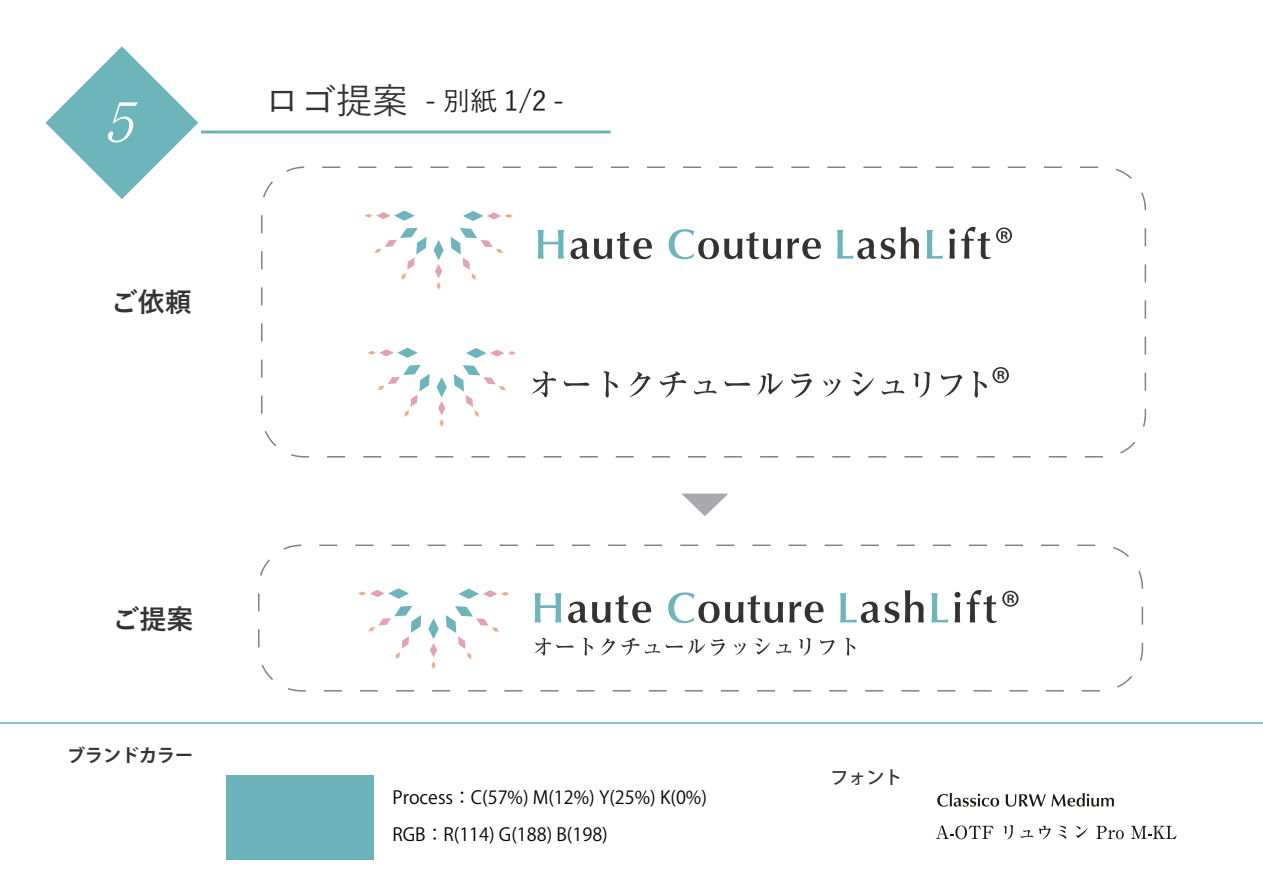
<style>
.page{position:relative;width:1263px;height:893px;background:#fff}
.page>*{position:absolute;margin:0;border:0;box-sizing:border-box;transform-origin:0 0}
.t1{font:italic 300 53.7px "Ryumin Pr 6 N";color:#fff}
.t2{font:500 27px "Yu Gothic";color:#231f20}
.t3{font:700 27px "Yu Gothic";color:#333334}
.t4{font:18px "Koz Go Pr 6 N";color:#030303}
.t5{font:700 18px "Koz Go Pr 6 N";color:#333334}
.t6{font:500 18px "Koz Go Pr 6 N";color:#333334}
.s1{font-size:36px;color:#333334}
</style>
<div class="page">
<svg style="left:538px;top:230px;width:26px;height:29px"></svg>
<svg style="left:570px;top:232px;width:82px;height:27px"></svg>
<svg style="left:669px;top:229px;width:112px;height:30px"></svg>
<svg style="left:787px;top:238px;width:34px;height:21px"></svg>
<svg style="left:837px;top:227px;width:82px;height:32px"></svg>
<svg style="left:927px;top:230px;width:16px;height:29px"></svg>
<svg style="left:949px;top:229px;width:6px;height:30px"></svg>
<svg style="left:961px;top:227px;width:29px;height:32px"></svg>
<svg style="left:996px;top:227px;width:16px;height:16px"></svg>
<svg style="left:365px;top:211px;width:50px;height:10px"></svg>
<svg style="left:374px;top:228px;width:53px;height:52px"></svg>
<svg style="left:433px;top:240px;width:11px;height:50px"></svg>
<svg style="left:451px;top:228px;width:52px;height:52px"></svg>
<svg style="left:463px;top:211px;width:50px;height:10px"></svg>
<svg style="left:368px;top:348px;width:50px;height:10px"></svg>
<svg style="left:377px;top:365px;width:53px;height:52px"></svg>
<svg style="left:437px;top:377px;width:10px;height:50px"></svg>
<svg style="left:454px;top:365px;width:52px;height:52px"></svg>
<svg style="left:466px;top:348px;width:50px;height:10px"></svg>
<svg style="left:532px;top:371px;width:24px;height:26px"></svg>
<svg style="left:564px;top:381px;width:25px;height:5px"></svg>
<svg style="left:603px;top:371px;width:15px;height:27px"></svg>
<svg style="left:630px;top:372px;width:20px;height:25px"></svg>
<svg style="left:660px;top:371px;width:26px;height:26px"></svg>
<svg style="left:694px;top:380px;width:22px;height:15px"></svg>
<svg style="left:725px;top:381px;width:25px;height:5px"></svg>
<svg style="left:757px;top:373px;width:26px;height:22px"></svg>
<svg style="left:791px;top:373px;width:21px;height:25px"></svg>
<svg style="left:823px;top:379px;width:18px;height:18px"></svg>
<svg style="left:851px;top:372px;width:23px;height:24px"></svg>
<svg style="left:882px;top:380px;width:22px;height:15px"></svg>
<svg style="left:913px;top:372px;width:17px;height:25px"></svg>
<svg style="left:941px;top:374px;width:21px;height:23px"></svg>
<svg style="left:972px;top:367px;width:37px;height:31px"></svg>
<svg style="left:535px;top:593px;width:26px;height:29px"></svg>
<svg style="left:568px;top:595px;width:83px;height:28px"></svg>
<svg style="left:668px;top:592px;width:51px;height:31px"></svg>
<svg style="left:725px;top:595px;width:58px;height:28px"></svg>
<svg style="left:789px;top:602px;width:34px;height:21px"></svg>
<svg style="left:840px;top:593px;width:59px;height:30px"></svg>
<svg style="left:905px;top:590px;width:19px;height:32px"></svg>
<svg style="left:931px;top:593px;width:17px;height:29px"></svg>
<svg style="left:955px;top:592px;width:5px;height:30px"></svg>
<svg style="left:967px;top:590px;width:51px;height:33px"></svg>
<svg style="left:535px;top:638px;width:39px;height:17px"></svg>
<svg style="left:583px;top:638px;width:10px;height:18px"></svg>
<svg style="left:601px;top:638px;width:14px;height:17px"></svg>
<svg style="left:622px;top:638px;width:17px;height:18px"></svg>
<svg style="left:645px;top:644px;width:15px;height:10px"></svg>
<svg style="left:666px;top:639px;width:39px;height:15px"></svg>
<svg style="left:711px;top:639px;width:14px;height:17px"></svg>
<svg style="left:734px;top:643px;width:12px;height:12px"></svg>
<svg style="left:754px;top:638px;width:16px;height:17px"></svg>
<svg style="left:776px;top:644px;width:15px;height:10px"></svg>
<svg style="left:799px;top:638px;width:11px;height:17px"></svg>
<svg style="left:820px;top:640px;width:15px;height:15px"></svg>
<svg style="left:845px;top:638px;width:10px;height:18px"></svg>
<svg style="left:358px;top:588px;width:51px;height:11px"></svg>
<svg style="left:368px;top:606px;width:53px;height:53px"></svg>
<svg style="left:428px;top:618px;width:11px;height:51px"></svg>
<svg style="left:446px;top:606px;width:53px;height:53px"></svg>
<svg style="left:458px;top:589px;width:51px;height:10px"></svg>
<div style="left:226px;top:776px;width:147px;height:84px;background:#6bb2bb"></div>
<svg style="left:936px;top:825px;width:58px;height:14px"></svg>
<svg style="left:1003px;top:825px;width:10px;height:14px"></svg>
<svg style="left:1021px;top:826px;width:30px;height:13px"></svg>
<svg style="left:1058px;top:826px;width:8px;height:13px"></svg>
<svg style="left:1076px;top:826px;width:12px;height:12px"></svg>
<svg style="left:1096px;top:826px;width:28px;height:13px"></svg>
<svg style="left:1131px;top:826px;width:45px;height:13px"></svg>
<svg style="left:937px;top:793px;width:62px;height:14px"></svg>
<svg style="left:1006px;top:793px;width:108px;height:14px"></svg>
<div style="left:261px;top:167px;width:885px;height:291px;border:2px dashed #808285;border-radius:43px"></div>
<div style="left:258px;top:545px;width:885px;height:147px;border:2px dashed #808285;border-radius:43px"></div>
<hr style="left:0;top:722px;width:1263px;height:2px;background:#6db4bb">
<svg style="left:46px;top:46px;width:152px;height:153px"></svg>
<hr style="left:201px;top:131px;width:409px;height:3px;background:#6db4bb">
<svg style="left:682px;top:494px;width:46px;height:22px"></svg>
<h1 class="t1" style="left:104px;top:79px;width:49px">5</h1>
<h2 class="t3" style="left:111px;top:287px;width:82px">ご依頼</h2>
<h2 class="t2" style="left:264px;top:77px;width:302px"><span class="s1">ロゴ提案</span> - 別紙 1/2 -</h2>
<h2 class="t3" style="left:112px;top:603px;width:83px">ご提案</h2>
<p class="t5" style="left:67px;top:745px;width:127px">ブランドカラー</p>
<p class="t4" style="left:392px;top:787px;width:316px">Process： C(57%) M(12%) Y(25%) K(0%)</p>
<p class="t4" style="left:392px;top:824px;width:217px">RGB： R(114) G(188) B(198)</p>
<p class="t6" style="left:831px;top:767px;width:73px">フォント</p>
</div>
